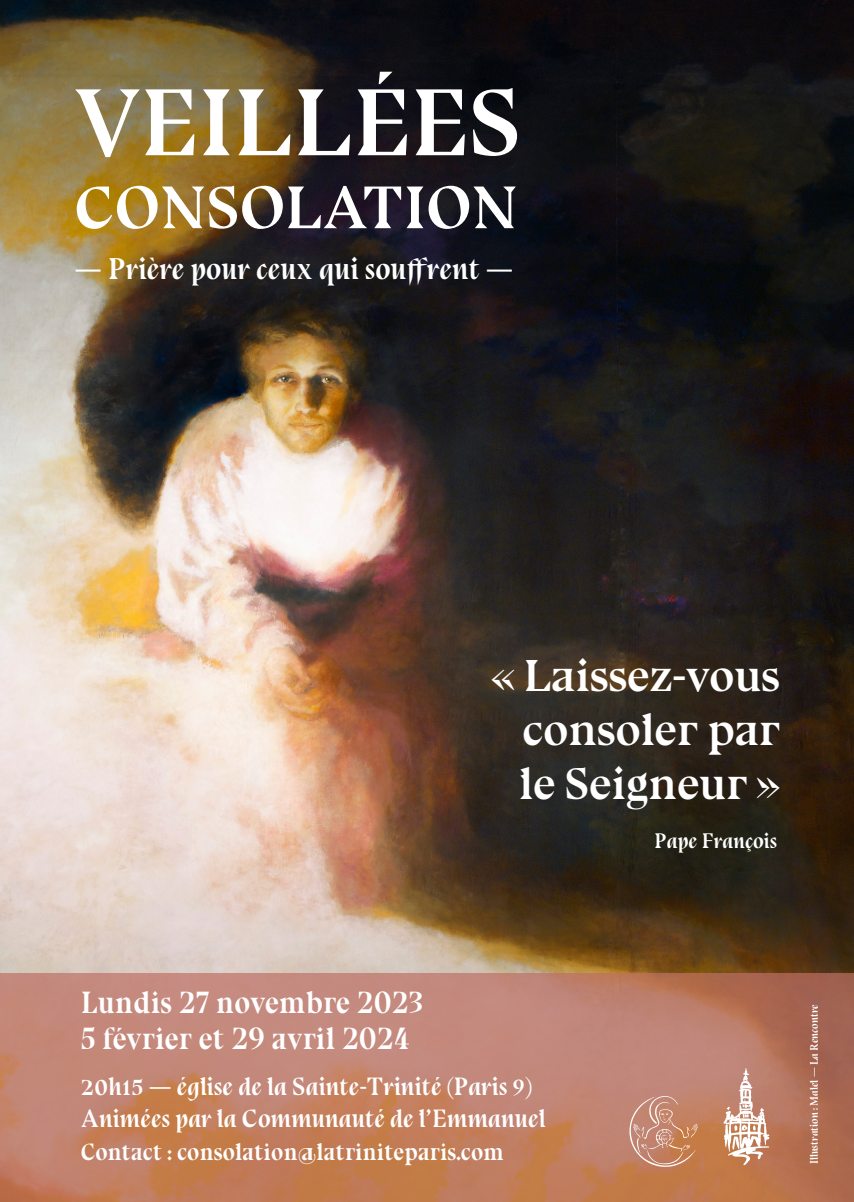
<style>
.page{position:relative;width:854px;height:1202px;background:#fff}
.page>*{position:absolute;margin:0;border:0;box-sizing:border-box;transform-origin:0 0}
.t1{font:700 96.1px "Bluu Next";letter-spacing:.01em;color:#fff}
.t2{font:700 60.8px "Bluu Next";letter-spacing:.01em;color:#fff}
.t3{font:700 45.2px/53.7px "Bluu Next";color:#fff;text-align:justify}
.t4{font:31.1px/36.7px "Bluu Next Titling";color:#fff}
.t5{font:italic 700 30.5px "Bluu Next";color:#fff}
.t6{font:italic 700 25.4px "Bluu Next";color:#fff}
.t7{font:24px "Bluu Next Titling";color:#fff}
.t8{font:italic 700 21.4px "Bluu Next";color:#fff}
.t9{font:italic 700 11px "Bluu Next";color:#fff}
</style>
<div class="page">
<img style="left:0;top:0;width:853px;height:973px">
<svg style="left:0;top:973px;width:853px;height:229px;background:#bf7f68"></svg>
<svg style="left:629px;top:1096px;width:68px;height:71px;background:#c88e74"></svg>
<svg style="left:723px;top:1068px;width:46px;height:97px"></svg>
<h1 class="t1" style="left:75px;top:66px;width:447px">VEILLÉES</h1>
<h2 class="t2" style="left:75px;top:172px;width:444px">CONSOLATION</h2>
<p class="t5" style="left:74px;top:251px;width:440px">— Prière pour ceux qui souffrent —</p>
<h3 class="t3" style="left:519px;top:649px;width:262px;text-indent:-28px">« Laissez-vous consoler par le Seigneur »</h3>
<p class="t8" style="left:654px;top:828px;width:124px">Pape François</p>
<p class="t4" style="left:81px;top:984px;width:344px">Lundis 27 novembre 2023<br>5 février et 29 avril 2024</p>
<p class="t6" style="left:81px;top:1071px;width:453px">20h15 — église de la Sainte-Trinité (Paris 9)</p>
<p class="t6" style="left:81px;top:1103px;width:466px">Animées par la Communauté de l’Emmanuel</p>
<p class="t7" style="left:81px;top:1138px;width:425px">Contact : consolation@latriniteparis.com</p>
<p class="t9" style="left:807px;top:1164px;width:162px;rotate:-90deg">Illustration : Malel — La Rencontre</p>
</div>
